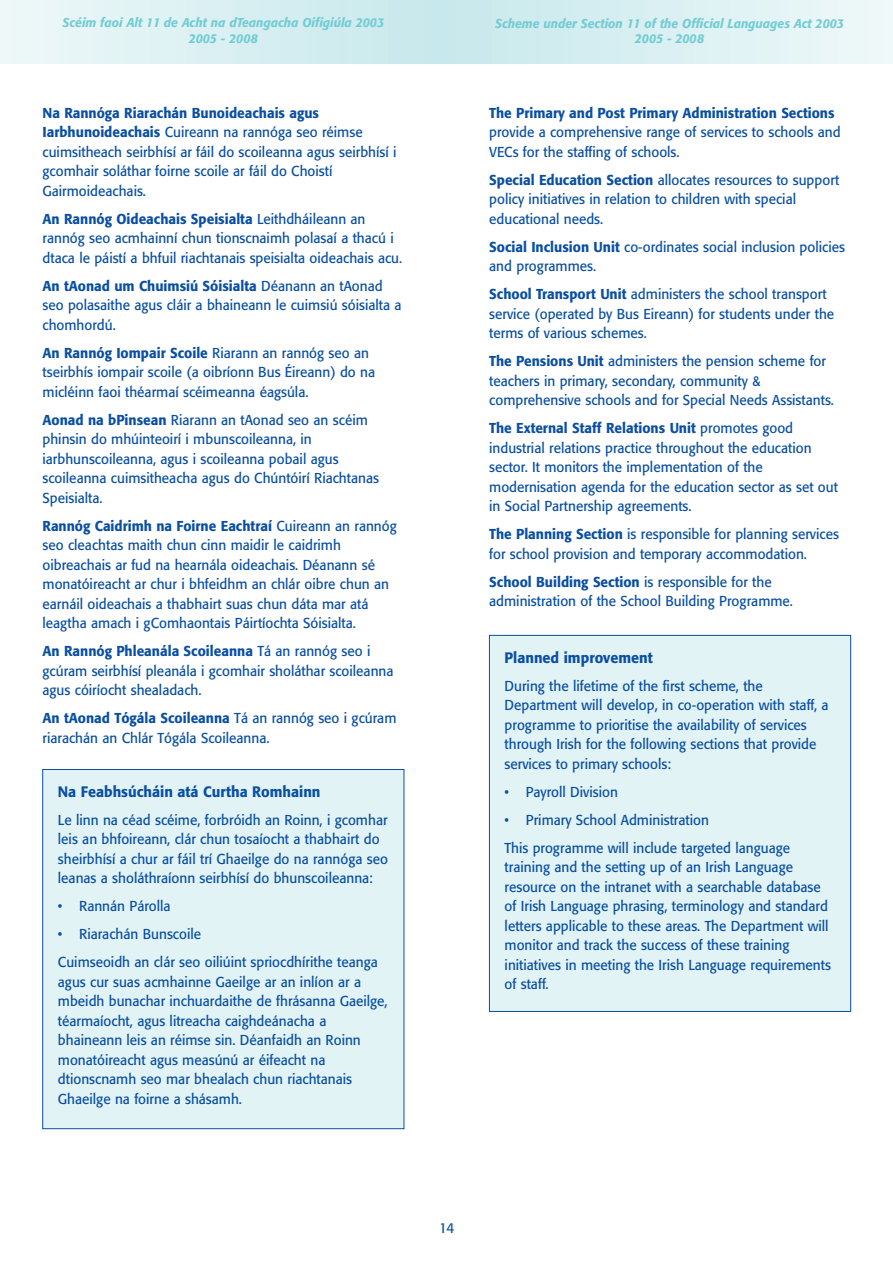
<style>
.page{position:relative;width:893px;height:1263px;background:#fff}
.page>*{position:absolute;margin:0;border:0;box-sizing:border-box;transform-origin:0 0}
.t1{font:500 15px "Formata";color:#0a4fa2;scale:.95 1}
.t2{font:14.25px/19.5px "Formata";color:#0a4fa2;scale:.95 1}
.t3{font:500 14.25px "Formata";color:#0a4fa2;scale:.95 1}
.t4{font:italic 500 12.75px/15.9px "Formata";color:#73ccd3;text-align:center;scale:.95 1}
.s1{font-weight:500}
</style>
<div class="page">
<svg style="left:0;top:0;width:892px;height:64px;background:#daf0f2"></svg>
<div style="left:489px;top:635px;width:361px;height:376px;background:#e2f3f5"></div>
<div style="left:489px;top:635px;width:361px;height:377px;border:1px solid #0a4fa2"></div>
<div style="left:43px;top:770px;width:361px;height:359px;background:#e2f3f5"></div>
<div style="left:43px;top:769px;width:361px;height:360px;border:1px solid #0a4fa2"></div>
<p class="t4" style="left:63px;top:16px;width:340px">Scéim faoi Alt 11 de Acht na dTeangacha Oifigiúla 2003<br>2005 - 2008</p>
<p class="t4" style="left:495px;top:17px;width:368px;line-height:15px">Scheme under Section 11 of the Official Languages Act 2003<br>2005 - 2008</p>
<p class="t2" style="left:43px;top:104px;width:374px"><span class="s1">Na Rannóga Riarachán Bunoideachais agus Iarbhunoideachais</span> Cuireann na rannóga seo réimse cuimsitheach seirbhísí ar fáil do scoileanna agus seirbhísí i gcomhair soláthar foirne scoile ar fáil do Choistí Gairmoideachais.</p>
<p class="t2" style="left:43px;top:210px;width:380px"><span class="s1">An Rannóg Oideachais Speisialta</span> Leithdháileann an rannóg seo acmhainní chun tionscnaimh polasaí a thacú i dtaca le páistí a bhfuil riachtanais speisialta oideachais acu.</p>
<p class="t2" style="left:43px;top:277px;width:379px"><span class="s1">An tAonad um Chuimsiú Sóisialta</span> Déanann an tAonad seo polasaithe agus cláir a bhaineann le cuimsiú sóisialta a chomhordú.</p>
<p class="t2" style="left:43px;top:344px;width:351px"><span class="s1">An Rannóg Iompair Scoile</span> Riarann an rannóg seo an tseirbhís iompair scoile (a oibríonn Bus Éireann) do na micléinn faoi théarmaí scéimeanna éagsúla.</p>
<p class="t2" style="left:43px;top:411px;width:356px"><span class="s1">Aonad na bPinsean</span> Riarann an tAonad seo an scéim phinsin do mhúinteoirí i mbunscoileanna, in iarbhunscoileanna, agus i scoileanna pobail agus scoileanna cuimsitheacha agus do Chúntóirí Riachtanas Speisialta.</p>
<p class="t2" style="left:43px;top:517px;width:374px"><span class="s1">Rannóg Caidrimh na Foirne Eachtraí</span> Cuireann an rannóg seo cleachtas maith chun cinn maidir le caidrimh oibreachais ar fud na hearnála oideachais. Déanann sé monatóireacht ar chur i bhfeidhm an chlár oibre chun an earnáil oideachais a thabhairt suas chun dáta mar atá leagtha amach i gComhaontais Páirtíochta Sóisialta.</p>
<p class="t2" style="left:43px;top:643px;width:371px"><span class="s1">An Rannóg Phleanála Scoileanna</span> Tá an rannóg seo i gcúram seirbhísí pleanála i gcomhair sholáthar scoileanna agus cóiríocht shealadach.</p>
<p class="t2" style="left:43px;top:710px;width:374px"><span class="s1">An tAonad Tógála Scoileanna</span> Tá an rannóg seo i gcúram riarachán an Chlár Tógála Scoileanna.</p>
<p class="t1" style="left:58px;top:785px;width:278px">Na Feabhsúcháin atá Curtha Romhainn</p>
<p class="t2" style="left:58px;top:811px;width:349px">Le linn na céad scéime, forbróidh an Roinn, i gcomhar leis an bhfoireann, clár chun tosaíocht a thabhairt do sheirbhísí a chur ar fáil trí Ghaeilge do na rannóga seo leanas a sholáthraíonn seirbhísí do bhunscoileanna:</p>
<p class="t2" style="left:58px;top:898px;width:120px">• Rannán Párolla</p>
<p class="t2" style="left:58px;top:921px;width:338px;line-height:28px">• Riarachán Bunscoile<br>Cuimseoidh an clár seo oiliúint spriocdhírithe teanga</p>
<p class="t2" style="left:58px;top:973px;width:348px">agus cur suas acmhainne Gaeilge ar an inlíon ar a mbeidh bunachar inchuardaithe de fhrásanna Gaeilge, téarmaíocht, agus litreacha caighdeánacha a bhaineann leis an réimse sin. Déanfaidh an Roinn monatóireacht agus measúnú ar éifeacht na dtionscnamh seo mar bhealach chun riachtanais Ghaeilge na foirne a shásamh.</p>
<p class="t3" style="left:489px;top:106px;width:365px">The Primary and Post Primary Administration Sections</p>
<p class="t2" style="left:489px;top:124px;width:371px">provide a comprehensive range of services to schools and<br>VECs for the staffing of schools.</p>
<p class="t2" style="left:489px;top:171px;width:370px"><span class="s1">Special Education Section</span> allocates resources to support policy initiatives in relation to children with special educational needs.</p>
<p class="t2" style="left:489px;top:238px;width:376px"><span class="s1">Social Inclusion Unit</span> co-ordinates social inclusion policies and programmes.</p>
<p class="t2" style="left:489px;top:286px;width:365px"><span class="s1">School Transport Unit</span> administers the school transport service (operated by Bus Eireann) for students under the terms of various schemes.</p>
<p class="t2" style="left:489px;top:353px;width:364px"><span class="s1">The Pensions Unit</span> administers the pension scheme for teachers in primary, secondary, community &amp; comprehensive schools and for Special Needs Assistants.</p>
<p class="t2" style="left:489px;top:420px;width:368px"><span class="s1">The External Staff Relations Unit</span> promotes good industrial relations practice throughout the education sector. It monitors the implementation of the modernisation agenda for the education sector as set out in Social Partnership agreements.</p>
<p class="t2" style="left:489px;top:526px;width:369px"><span class="s1">The Planning Section</span> is responsible for planning services for school provision and temporary accommodation.</p>
<p class="t2" style="left:489px;top:573px;width:321px"><span class="s1">School Building Section</span> is responsible for the administration of the School Building Programme.</p>
<p class="t1" style="left:504px;top:651px;width:157px">Planned improvement</p>
<p class="t2" style="left:504px;top:677px;width:342px">During the lifetime of the first scheme, the Department will develop, in co-operation with staff, a programme to prioritise the availability of services through Irish for the following sections that provide services to primary schools:</p>
<p class="t2" style="left:504px;top:783px;width:121px">• Payroll Division</p>
<p class="t2" style="left:504px;top:807px;width:302px;line-height:28px">• Primary School Administration<br>This programme will include targeted language</p>
<p class="t2" style="left:504px;top:858px;width:345px">training and the setting up of an Irish Language resource on the intranet with a searchable database of Irish Language phrasing, terminology and standard letters applicable to these areas. The Department will monitor and track the success of these training initiatives in meeting the Irish Language requirements of staff.</p>
<p class="t2" style="left:439px;top:1220px;width:18px">14</p>
</div>
